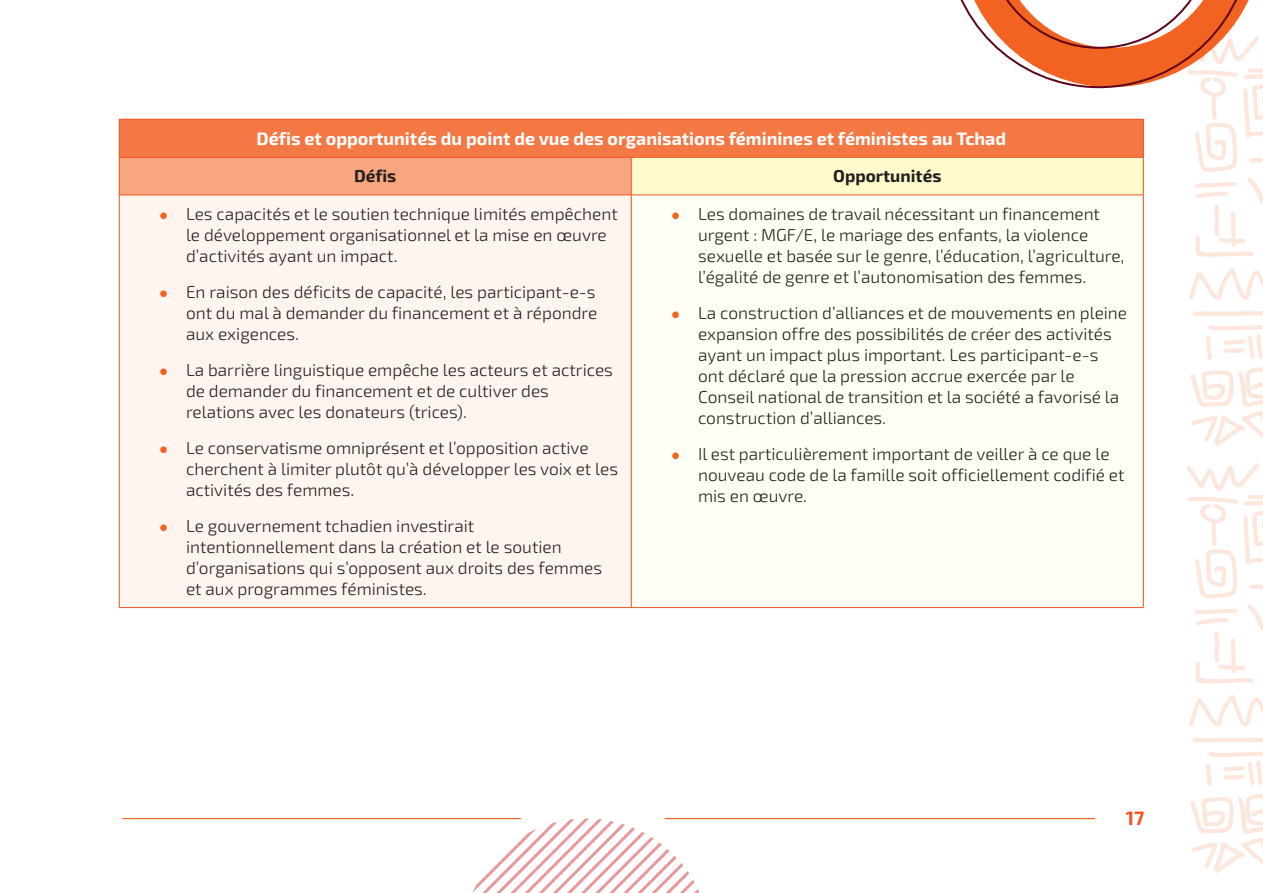
<style>
.page{position:relative;width:1263px;height:893px;background:#fff}
.page>*{position:absolute;margin:0;border:0;box-sizing:border-box;transform-origin:0 0}
.t1{font:700 19.5px "Exo 2";color:#f15422}
.t2{font:700 18px "Exo 2";color:#fff}
.t3{font:300 17.25px/21px "Exo 2";color:#231f20}
.t4{font:700 17.25px "Exo 2";color:#231f20}
.s1{font-family:"Calibri";font-weight:400;font-size:15px;color:#f26221}
</style>
<div class="page">
<div style="left:119px;top:119px;width:1024px;height:38px;background:#f37843"></div>
<div style="left:119px;top:157px;width:512px;height:38px;background:#f8a67e"></div>
<div style="left:631px;top:157px;width:512px;height:38px;background:#fffbcc"></div>
<div style="left:119px;top:195px;width:512px;height:413px;background:#fef5ef"></div>
<div style="left:631px;top:195px;width:512px;height:413px;background:#fffef4"></div>
<hr style="left:119px;top:119px;width:512px;height:1px;background:#f15422">
<hr style="left:119px;top:119px;width:1px;height:38px;background:#f15422">
<hr style="left:631px;top:119px;width:512px;height:1px;background:#f15422">
<hr style="left:119px;top:157px;width:512px;height:1px;background:#f15422">
<hr style="left:119px;top:158px;width:1px;height:37px;background:#f15422">
<hr style="left:631px;top:157px;width:512px;height:1px;background:#f15422">
<hr style="left:631px;top:158px;width:1px;height:37px;background:#f15422">
<hr style="left:119px;top:195px;width:512px;height:1px;background:#f15422">
<hr style="left:119px;top:195px;width:1px;height:412px;background:#f15422">
<hr style="left:631px;top:195px;width:512px;height:1px;background:#f15422">
<hr style="left:631px;top:195px;width:1px;height:412px;background:#f15422">
<hr style="left:1143px;top:195px;width:1px;height:412px;background:#f15422">
<hr style="left:119px;top:607px;width:512px;height:1px;background:#f15422">
<hr style="left:631px;top:607px;width:512px;height:1px;background:#f15422">
<svg style="left:462px;top:819px;width:237px;height:74px"></svg>
<svg style="left:1189px;top:268px;width:74px;height:48px"></svg>
<svg style="left:1206px;top:325px;width:57px;height:35px"></svg>
<svg style="left:1190px;top:367px;width:73px;height:80px"></svg>
<svg style="left:946px;top:0;width:317px;height:258px"></svg>
<svg style="left:1189px;top:694px;width:74px;height:48px"></svg>
<svg style="left:1206px;top:751px;width:57px;height:35px"></svg>
<svg style="left:1190px;top:794px;width:73px;height:79px"></svg>
<svg style="left:1186px;top:463px;width:77px;height:221px"></svg>
<hr style="left:665px;top:818px;width:430px;height:1px;background:#f26221">
<hr style="left:123px;top:818px;width:398px;height:1px;background:#f26221">
<p class="t2" style="left:256px;top:128px;width:751px">Défis et opportunités du point de vue des organisations féminines et féministes au Tchad</p>
<p class="t4" style="left:354px;top:166px;width:44px">Défis</p>
<p class="t4" style="left:833px;top:166px;width:110px">Opportunités</p>
<p class="t3" style="left:186px;top:204px;width:433px;text-indent:-27px"><span class="s1">●</span> Les capacités et le soutien technique limités empêchent le développement organisationnel et la mise en œuvre d’activités ayant un impact.</p>
<p class="t3" style="left:186px;top:282px;width:413px;text-align:justify;text-indent:-27px"><span class="s1">●</span> En raison des déficits de capacité, les participant-e-s ont du mal à demander du financement et à répondre aux exigences.</p>
<p class="t3" style="left:186px;top:360px;width:428px;text-indent:-27px"><span class="s1">●</span> La barrière linguistique empêche les acteurs et actrices de demander du financement et de cultiver des relations avec les donateurs (trices).</p>
<p class="t3" style="left:186px;top:438px;width:434px;text-indent:-27px"><span class="s1">●</span> Le conservatisme omniprésent et l’opposition active cherchent à limiter plutôt qu’à développer les voix et les activités des femmes.</p>
<p class="t3" style="left:186px;top:516px;width:418px;text-indent:-27px"><span class="s1">●</span> Le gouvernement tchadien investirait intentionnellement dans la création et le soutien d’organisations qui s’opposent aux droits des femmes et aux programmes féministes.</p>
<p class="t3" style="left:698px;top:204px;width:428px;text-indent:-27px"><span class="s1">●</span> Les domaines de travail nécessitant un financement urgent : MGF/E, le mariage des enfants, la violence sexuelle et basée sur le genre, l’éducation, l’agriculture, l’égalité de genre et l’autonomisation des femmes.</p>
<p class="t3" style="left:698px;top:303px;width:431px;text-indent:-27px"><span class="s1">●</span> La construction d’alliances et de mouvements en pleine expansion offre des possibilités de créer des activités ayant un impact plus important. Les participant-e-s ont déclaré que la pression accrue exercée par le Conseil national de transition et la société a favorisé la construction d’alliances.</p>
<p class="t3" style="left:698px;top:444px;width:428px;text-indent:-27px"><span class="s1">●</span> Il est particulièrement important de veiller à ce que le nouveau code de la famille soit officiellement codifié et mis en œuvre.</p>
<p class="t1" style="left:1126px;top:807px;width:20px">17</p>
</div>
